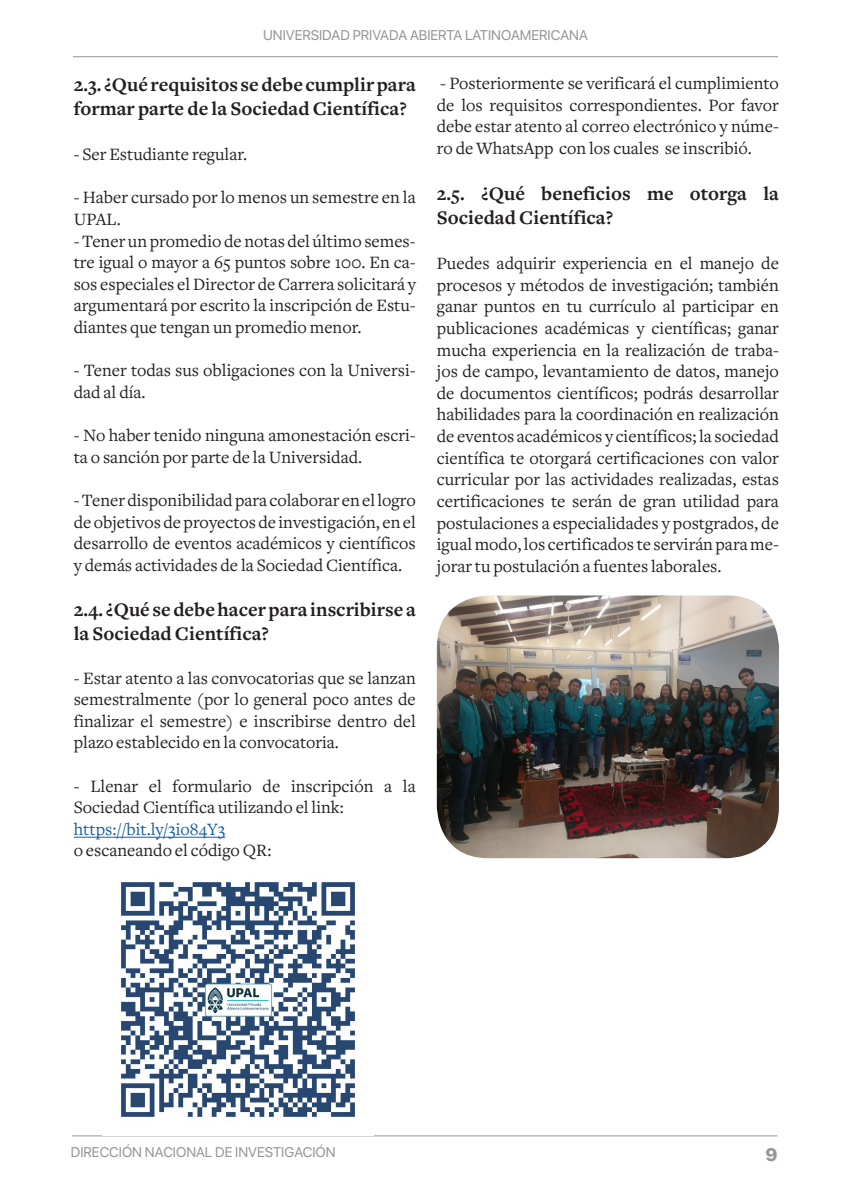
<style>
.page{position:relative;width:851px;height:1191px;background:#fff}
.page>*{position:absolute;margin:0;border:0;box-sizing:border-box;transform-origin:0 0}
.Subtítulo{font:700 20px/24px "Freight Text";color:#231f20}
.Cuerpo{font:18px/21.6px "Freight Text";color:#231f20;text-align:justify}
.Cuerpo-2{font:18px "Freight Text";color:#175d9e}
.t1{font:800 18px "SF Pro Display";color:#939598}
.t2{font:14px "SF Pro Display";color:#939598}
</style>
<div class="page">
<hr style="left:73px;top:56px;width:705px;height:1px;background:#939598">
<hr style="left:72px;top:1135px;width:705px;height:1px;background:#939598">
<hr style="left:74px;top:837px;width:151px;height:1px;background:#175d9e">
<img style="left:437px;top:595px;width:341px;height:263px">
<img style="left:120px;top:881px;width:235px;height:236px">
<p class="t2" style="left:263px;top:24px;width:326px">UNIVERSIDAD PRIVADA ABIERTA LATINOAMERICANA</p>
<p class="Subtítulo" style="left:74px;top:72px;width:343px">2.3. ¿Qué requisitos se debe cumplir para formar parte de la Sociedad Científica?</p>
<p class="Cuerpo" style="left:74px;top:144px;width:175px">- Ser Estudiante regular.</p>
<p class="Cuerpo" style="left:74px;top:187px;width:343px">- Haber cursado por lo menos un semestre en la<br>UPAL.</p>
<p class="Cuerpo" style="left:74px;top:230px;width:343px">- Tener un promedio de notas del último semes&shy;tre igual o mayor a 65 puntos sobre 100. En ca&shy;sos especiales el Director de Carrera solicitará y argumentará por escrito la inscripción de Estu&shy;diantes que tengan un promedio menor.</p>
<p class="Cuerpo" style="left:74px;top:360px;width:343px">- Tener todas sus obligaciones con la Universi&shy;dad al día.</p>
<p class="Cuerpo" style="left:74px;top:425px;width:343px">- No haber tenido ninguna amonestación escri&shy;ta o sanción por parte de la Universidad.</p>
<p class="Cuerpo" style="left:74px;top:489px;width:343px">- Tener disponibilidad para colaborar en el logro de objetivos de proyectos de investigación, en el desarrollo de eventos académicos y científicos y demás actividades de la Sociedad Científica.</p>
<p class="Subtítulo" style="left:74px;top:598px;width:343px">2.4. ¿Qué se debe hacer para inscribirse a la Sociedad Científica?</p>
<p class="Cuerpo" style="left:74px;top:667px;width:343px">- Estar atento a las convocatorias que se lanzan semestralmente (por lo general poco antes de finalizar el semestre) e inscribirse dentro del plazo establecido en la convocatoria.</p>
<p class="Cuerpo" style="left:74px;top:775px;width:343px">- Llenar el formulario de inscripción a la<br>Sociedad Científica utilizando el link:</p>
<p class="Cuerpo-2" style="left:74px;top:819px;width:153px">https://bit.ly/3io84Y3</p>
<p class="Cuerpo" style="left:74px;top:840px;width:199px">o escaneando el código QR:</p>
<p class="Cuerpo" style="left:437px;top:73px;width:343px">- Posteriormente se verificará el cumplimiento de los requisitos correspondientes. Por favor debe estar atento al correo electrónico y núme&shy;ro de WhatsApp con los cuales se inscribió.</p>
<p class="Subtítulo" style="left:437px;top:181px;width:343px">2.5. ¿Qué beneficios me otorga la<br>Sociedad Científica?</p>
<p class="Cuerpo" style="left:437px;top:253px;width:343px">Puedes adquirir experiencia en el manejo de procesos y métodos de investigación; también ganar puntos en tu currículo al participar en publicaciones académicas y científicas; ganar mucha experiencia en la realización de traba&shy;jos de campo, levantamiento de datos, manejo de documentos científicos; podrás desarrollar habilidades para la coordinación en realización de eventos académicos y científicos; la sociedad científica te otorgará certificaciones con valor curricular por las actividades realizadas, estas certificaciones te serán de gran utilidad para postulaciones a especialidades y postgrados, de igual modo, los certificados te servirán para me&shy;jorar tu postulación a fuentes laborales.</p>
<p class="t2" style="left:71px;top:1141px;width:266px">DIRECCIÓN NACIONAL DE INVESTIGACIÓN</p>
<p class="t1" style="left:765px;top:1144px;width:14px">9</p>
</div>
